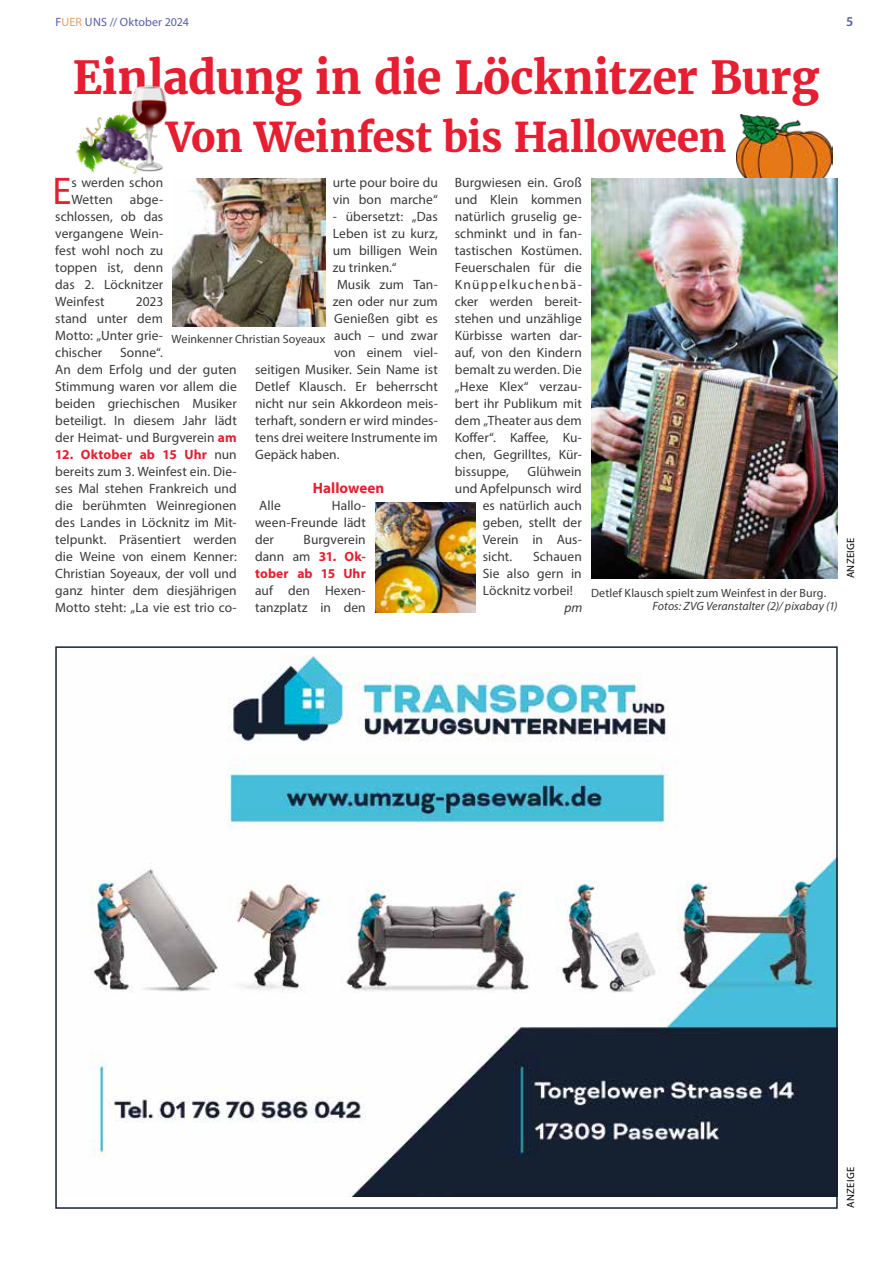
<style>
.page{position:relative;width:893px;height:1263px;background:#fff}
.page>*{position:absolute;margin:0;border:0;box-sizing:border-box;transform-origin:0 0}
.t1{font:700 45px "Merriweather";letter-spacing:-.01em;color:#e61e31}
.t2{font:700 40.5px "Merriweather";letter-spacing:-.015em;color:#e61e31}
.t3{font:38.7px "Myriad Pro";color:#e61e31}
.t4{font:700 15px "Myriad Pro";letter-spacing:.005em;color:#e61e31}
.t5{font:13.5px/17px "Myriad Pro";letter-spacing:.005em;color:#3a3a39;text-align:justify}
.t6{font:700 13.5px/17px "Myriad Pro";letter-spacing:.01em;color:#e61e31;text-align:justify}
.t7{font:italic 13.5px "Myriad Pro";color:#3a3a39}
.t8{font:600 13.5px "Myriad Pro";color:#575ea8}
.t9{font:12px "Myriad Pro";letter-spacing:.005em;color:#3a3a39}
.t10{font:italic 12px "Myriad Pro";letter-spacing:.005em;color:#3a3a39}
.t11{font:12px "Myriad Pro";letter-spacing:.015em;color:#575ea8}
.t12{font:10.5px "Myriad Pro";letter-spacing:.03em;color:#000}
.s1{color:#ec9e61}
.s2{font-weight:700;color:#e61e31}
.s3{font-weight:400;color:#3a3a39}
</style>
<div class="page">
<img style="left:737px;top:115px;width:95px;height:64px">
<img style="left:89px;top:655px;width:746px;height:541px">
<img style="left:591px;top:179px;width:247px;height:399px">
<img style="left:172px;top:179px;width:153px;height:147px">
<img style="left:375px;top:502px;width:100px;height:110px">
<img style="left:76px;top:85px;width:91px;height:90px">
<p class="t11" style="left:55px;top:14px;width:135px">F<span class="s1">UER</span> UNS // Oktober 2024</p>
<p class="t8" style="left:846px;top:12px;width:9px">5</p>
<h1 class="t1" style="left:73px;top:48px;width:748px">Einladung in die Löcknitzer Burg</h1>
<h2 class="t2" style="left:166px;top:110px;width:562px">Von Weinfest bis Halloween</h2>
<h3 class="t3" style="left:52px;top:167px;width:21px">E</h3>
<p class="t5" style="left:71px;top:174px;width:93px">s werden schon<br>Wetten</p>
<p class="t5" style="left:333px;top:174px;width:107px">urte pour boire du vin bon marche“</p>
<p class="t5" style="left:333px;top:208px;width:107px">- übersetzt: „Das</p>
<p class="t5" style="left:333px;top:225px;width:107px">Leben ist zu kurz,</p>
<p class="t5" style="left:333px;top:242px;width:107px">um billigen Wein</p>
<p class="t5" style="left:333px;top:259px;width:65px">zu trinken.“</p>
<p class="t5" style="left:337px;top:276px;width:102px">Musik zum Tan-</p>
<p class="t5" style="left:333px;top:293px;width:107px">zen oder nur zum</p>
<p class="t5" style="left:334px;top:310px;width:105px">Genießen gibt es</p>
<p class="t5" style="left:334px;top:327px;width:105px">auch – und zwar</p>
<p class="t5" style="left:334px;top:344px;width:105px">von einem viel-</p>
<p class="t5" style="left:255px;top:361px;width:184px">seitigen Musiker. Sein Name ist</p>
<p class="t5" style="left:255px;top:378px;width:184px">Detlef Klausch. Er beherrscht</p>
<p class="t5" style="left:255px;top:395px;width:184px">nicht nur sein Akkordeon meis-</p>
<p class="t5" style="left:255px;top:412px;width:184px">terhaft, sondern er wird mindes-</p>
<p class="t5" style="left:255px;top:429px;width:184px">tens drei weitere Instrumente im</p>
<p class="t5" style="left:255px;top:446px;width:86px">Gepäck haben.</p>
<p class="t4" style="left:313px;top:478px;width:73px">Halloween</p>
<p class="t5" style="left:259px;top:497px;width:23px">Alle</p>
<p class="t5" style="left:55px;top:191px;width:110px;text-indent:75px">abge&shy;schlossen, ob das vergangene Wein&shy;fest wohl noch zu toppen ist, denn das 2. Löcknitzer Weinfest</p>
<p class="t5" style="left:55px;top:293px;width:109px;text-indent:81px">2023 stand unter dem Motto: „Unter grie&shy;chischer</p>
<p class="t9" style="left:172px;top:331px;width:155px">Weinkenner Christian Soyeaux</p>
<p class="t5" style="left:55px;top:344px;width:183px;text-align:left;text-indent:65px">Sonne“.<br>An dem Erfolg und der guten<br>Stimmung waren vor allem die beiden griechischen Musiker beteiligt. In diesem Jahr lädt der Heimat- und Burgverein <span class="s2">am</span></p>
<p class="t5" style="left:55px;top:446px;width:183px"><span class="s2">12. Oktober ab 15 Uhr</span> nun bereits zum 3. Weinfest ein. Die&shy;ses Mal stehen Frankreich und die berühmten Weinregionen des Landes in Löcknitz im Mit&shy;telpunkt. Präsentiert werden die Weine von einem Kenner:<br>Christian Soyeaux, der voll und ganz hinter dem diesjährigen Motto steht: „La vie est trio co-</p>
<p class="t5" style="left:255px;top:497px;width:112px;text-indent:77px">Hallo&shy;ween-Freunde lädt der</p>
<p class="t6" style="left:255px;top:531px;width:112px;text-indent:49px"><span class="s3">Burgverein dann am</span> 31. Ok&shy;tober ab 15 Uhr</p>
<p class="t5" style="left:255px;top:582px;width:112px">auf den Hexen&shy;tanzplatz in den</p>
<p class="t5" style="left:455px;top:174px;width:128px">Burgwiesen ein. Groß und Klein kommen natürlich gruselig ge&shy;schminkt und in fan&shy;tastischen Kostümen.<br>Feuerschalen für die Knüppelkuchenbä&shy;cker werden bereit&shy;stehen und unzählige Kürbisse warten dar&shy;auf, von den Kindern bemalt zu werden. Die „Hexe Klex“ verzau&shy;bert ihr Publikum mit dem „Theater aus dem Koffer“. Kaffee, Ku&shy;chen, Gegrilltes, Kür&shy;bissuppe,</p>
<p class="t5" style="left:527px;top:463px;width:56px">Glühwein</p>
<p class="t5" style="left:455px;top:480px;width:128px">und Apfelpunsch wird</p>
<p class="t5" style="left:483px;top:497px;width:101px">es natürlich auch</p>
<p class="t5" style="left:483px;top:514px;width:101px">geben, stellt der</p>
<p class="t5" style="left:483px;top:531px;width:101px">Verein in Aus-</p>
<p class="t5" style="left:483px;top:548px;width:31px">sicht.</p>
<p class="t5" style="left:483px;top:548px;width:101px;text-indent:50px">Schauen Sie also gern in Löcknitz vorbei!</p>
<p class="t7" style="left:564px;top:599px;width:20px">pm</p>
<p class="t9" style="left:591px;top:585px;width:237px">Detlef Klausch spielt zum Weinfest in der Burg.</p>
<p class="t10" style="left:652px;top:599px;width:187px">Fotos: ZVG Veranstalter (2)/ pixabay (1)</p>
<p class="t12" style="left:844px;top:578px;width:42px;rotate:-90deg">ANZEIGE</p>
<p class="t12" style="left:844px;top:1207px;width:42px;rotate:-90deg">ANZEIGE</p>
</div>
